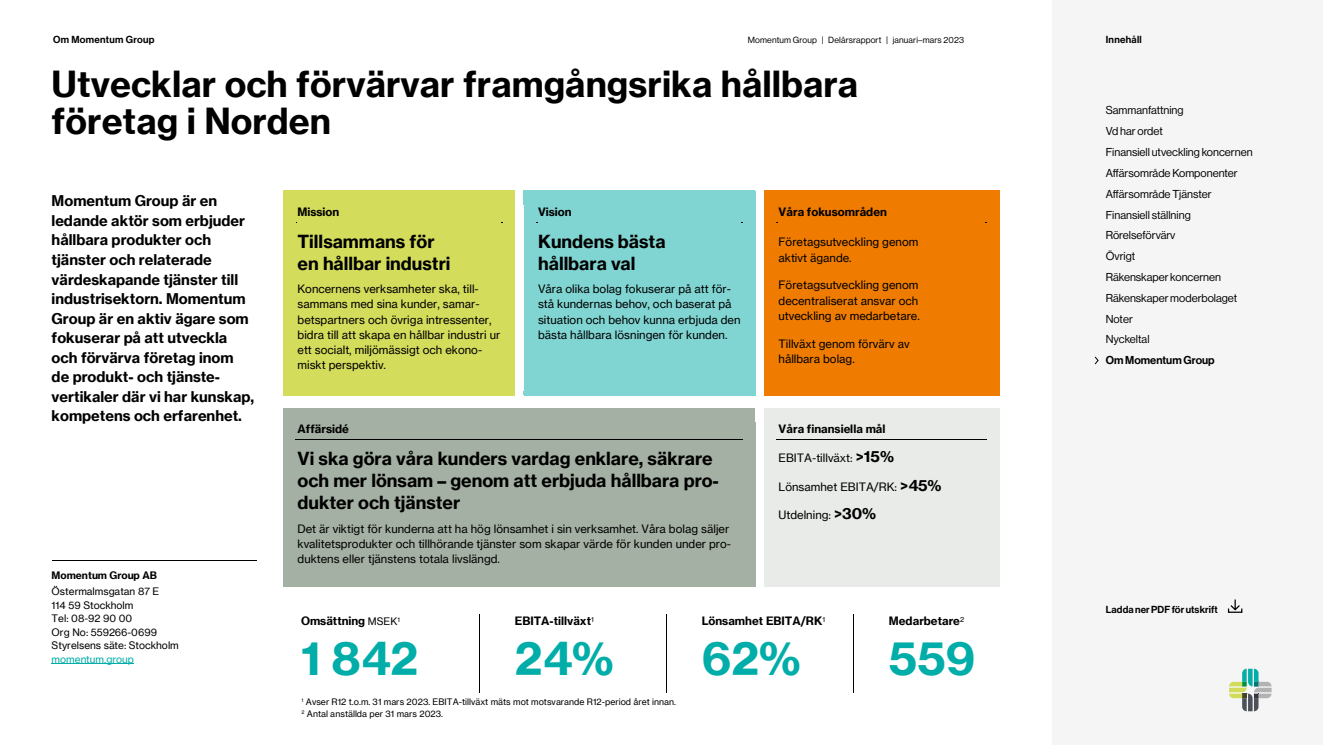
<style>
.page{position:relative;width:1323px;height:745px;background:#fff}
.page>*{position:absolute;margin:0;border:0;box-sizing:border-box;transform-origin:0 0}
.t1{font:700 45.25px "Neue Haas Grotesk Text Pro";color:#00ada8}
.t2{font:700 35.12px/37.8px "Neue Haas Grotesk Text Pro";color:#000}
.t3{font:700 17.62px/22.1px "Neue Haas Grotesk Text Pro";color:#000}
.t4{font:700 14.5px/19.5px "Neue Haas Grotesk Text Pro";color:#000}
.t5{font:11.25px/15.2px "Neue Haas Grotesk Text Pro";color:#000}
.Headline_1{font:11.25px "N Haas Grotesk DS Pro 55 Rg";color:#000}
.t6{font:700 11.25px "Neue Haas Grotesk Text Pro";color:#000}
.Headline_1-2{font:11.25px "N Haas Grotesk DS Pro 65 Md";color:#000}
.t7{font:10.12px/13.5px "Neue Haas Grotesk Text Pro";color:#000}
.t8{font:10px "N Haas Grotesk DS Pro 65 Md";letter-spacing:.02em;color:#000}
.t9{font:8.75px/11.9px "Neue Haas Grotesk Text Pro";letter-spacing:.005em;color:#000}
.t10{font:8.75px "N Haas Grotesk DS Pro 55 Rg";letter-spacing:.015em;color:#000}
.s1{font-weight:700}
.s2{color:#00ada8}
.s3{font-weight:700;font-size:15.12px}
.s4{font-weight:400;font-size:10.12px}
</style>
<div class="page">
<hr style="left:52px;top:663px;width:82px;height:1px;background:#00ada8">
<hr style="left:52px;top:560px;width:204px;height:1px;background:#000">
<div style="left:283px;top:190px;width:232px;height:205px;background:#d4dc5b"></div>
<hr style="left:296px;top:222px;width:206px;height:1px;background:#000">
<div style="left:297px;top:222px;width:204px;height:30px;background:#d4dc5b"></div>
<div style="left:524px;top:190px;width:231px;height:205px;background:#80d5d3"></div>
<hr style="left:536px;top:222px;width:207px;height:1px;background:#000">
<div style="left:538px;top:222px;width:203px;height:30px;background:#80d5d3"></div>
<div style="left:764px;top:190px;width:235px;height:205px;background:#ef7c00"></div>
<hr style="left:777px;top:222px;width:210px;height:1px;background:#000">
<div style="left:778px;top:222px;width:207px;height:28px;background:#ef7c00"></div>
<div style="left:283px;top:422px;width:472px;height:164px;background:#a4b0a3"></div>
<hr style="left:296px;top:439px;width:447px;height:1px;background:#000">
<div style="left:297px;top:439px;width:444px;height:30px;background:#a4b0a3"></div>
<div style="left:764px;top:407px;width:235px;height:179px;background:#e8ebe8"></div>
<hr style="left:777px;top:439px;width:210px;height:1px;background:#000">
<div style="left:778px;top:439px;width:207px;height:31px;background:#e8ebe8"></div>
<div style="left:283px;top:407px;width:472px;height:15px;background:#a4b0a3"></div>
<hr style="left:479px;top:613px;width:1px;height:79px;background:#000">
<hr style="left:666px;top:613px;width:1px;height:79px;background:#000">
<hr style="left:853px;top:613px;width:1px;height:79px;background:#000">
<div style="left:1052px;top:0;width:271px;height:744px;background:#f5f5f5"></div>
<svg style="left:1229px;top:668px;width:42px;height:42px"></svg>
<svg style="left:1094px;top:356px;width:5px;height:9px"></svg>
<svg style="left:1227px;top:599px;width:16px;height:14px"></svg>
<p class="t8" style="left:53px;top:34px;width:103px">Om Momentum Group</p>
<p class="t10" style="left:748px;top:35px;width:218px">Momentum Group | Delårsrapport | januari–mars 2023</p>
<p class="t8" style="left:1106px;top:34px;width:38px">Innehåll</p>
<p class="t2" style="left:52px;top:65px;width:808px">Utvecklar och förvärvar framgångsrika hållbara företag i Norden</p>
<p class="t4" style="left:52px;top:191px;width:204px">Momentum Group är en ledande aktör som erbjuder hållbara produkter och tjänster och relaterade värdeskapande tjänster till industrisektorn. Momentum<br>Group är en aktiv ägare som fokuserar på att utveckla och förvärva företag inom de produkt- och tjänste&shy;vertikaler där vi har kunskap, kompetens och erfarenhet.</p>
<p class="t7" style="left:52px;top:566px;width:109px;line-height:16.4px"><span class="s1">Momentum Group AB<br></span>Östermalmsgatan 87 E</p>
<p class="t7" style="left:52px;top:598px;width:129px">114 59 Stockholm<br>Tel: 08-92 90 00<br>Org No: 559266-0699<br>Styrelsens säte: Stockholm <span class="s2">momentum.group</span></p>
<p class="t6" style="left:297px;top:205px;width:43px">Mission</p>
<p class="t3" style="left:297px;top:230px;width:154px">Tillsammans för en hållbar industri</p>
<p class="t5" style="left:297px;top:281px;width:204px">Koncernens verksamheter ska, till&shy;sammans med sina kunder, samar&shy;betspartners och övriga intressenter, bidra till att skapa en hållbar industri ur ett socialt, miljömässigt och ekono&shy;miskt perspektiv.</p>
<p class="t6" style="left:538px;top:205px;width:35px">Vision</p>
<p class="t3" style="left:538px;top:230px;width:129px">Kundens bästa hållbara val</p>
<p class="t5" style="left:538px;top:281px;width:204px">Våra olika bolag fokuserar på att för&shy;stå kundernas behov, och baserat på situation och behov kunna erbjuda den bästa hållbara lösningen för kunden.</p>
<p class="t6" style="left:297px;top:422px;width:53px">Affärsidé</p>
<p class="t3" style="left:297px;top:447px;width:423px">Vi ska göra våra kunders vardag enklare, säkrare och mer lönsam – genom att erbjuda hållbara pro&shy;dukter och tjänster</p>
<p class="t5" style="left:297px;top:520px;width:435px">Det är viktigt för kunderna att ha hög lönsamhet i sin verksamhet. Våra bolag säljer kvalitetsprodukter och tillhörande tjänster som skapar värde för kunden under pro&shy;duktens eller tjänstens totala livslängd.</p>
<p class="t6" style="left:778px;top:205px;width:110px">Våra fokusområden</p>
<p class="t5" style="left:778px;top:234px;width:141px">Företagsutveckling genom aktivt ägande.</p>
<p class="t5" style="left:778px;top:277px;width:143px">Företagsutveckling genom decentraliserat ansvar och utveckling av medarbetare.</p>
<p class="t5" style="left:778px;top:335px;width:133px">Tillväxt genom förvärv av hållbara bolag.</p>
<p class="t6" style="left:778px;top:422px;width:109px">Våra finansiella mål</p>
<p class="t5" style="left:778px;top:450px;width:117px">EBITA-tillväxt: <span class="s3">&gt;15%</span></p>
<p class="t5" style="left:778px;top:479px;width:164px">Lönsamhet EBITA/RK: <span class="s3">&gt;45%</span></p>
<p class="t5" style="left:778px;top:507px;width:99px">Utdelning: <span class="s3">&gt;30%</span></p>
<p class="t6" style="left:301px;top:613px;width:100px">Omsättning <span class="s4">MSEK</span><sup>1</sup></p>
<p class="t1" style="left:301px;top:629px;width:118px">1 842</p>
<p class="t6" style="left:515px;top:613px;width:81px">EBITA-tillväxt<sup>1</sup></p>
<p class="t1" style="left:515px;top:629px;width:101px">24%</p>
<p class="t9" style="left:302px;top:695px;width:376px"><sup>1</sup> Avser R12 t.o.m. 31 mars 2023. EBITA-tillväxt mäts mot motsvarande R12-period året innan.<br><sup>2</sup> Antal anställda per 31 mars 2023.</p>
<p class="t6" style="left:702px;top:613px;width:125px">Lönsamhet EBITA/RK<sup>1</sup></p>
<p class="t1" style="left:702px;top:629px;width:101px">62%</p>
<p class="t6" style="left:889px;top:613px;width:77px">Medarbetare<sup>2</sup></p>
<p class="t1" style="left:889px;top:629px;width:88px">559</p>
<p class="Headline_1" style="left:1106px;top:104px;width:79px">Sammanfattning</p>
<p class="Headline_1" style="left:1106px;top:125px;width:59px">Vd har ordet</p>
<p class="Headline_1" style="left:1106px;top:146px;width:148px">Finansiell utveckling koncernen</p>
<p class="Headline_1" style="left:1106px;top:166px;width:133px">Affärsområde Komponenter</p>
<p class="Headline_1" style="left:1106px;top:187px;width:107px">Affärsområde Tjänster</p>
<p class="Headline_1" style="left:1106px;top:208px;width:87px">Finansiell ställning</p>
<p class="Headline_1" style="left:1106px;top:229px;width:71px">Rörelseförvärv</p>
<p class="Headline_1" style="left:1106px;top:250px;width:31px">Övrigt</p>
<p class="Headline_1" style="left:1106px;top:270px;width:117px">Räkenskaper koncernen</p>
<p class="Headline_1" style="left:1106px;top:291px;width:133px">Räkenskaper moderbolaget</p>
<p class="Headline_1" style="left:1106px;top:312px;width:29px">Noter</p>
<p class="Headline_1" style="left:1106px;top:333px;width:45px">Nyckeltal</p>
<p class="Headline_1-2" style="left:1106px;top:353px;width:110px">Om Momentum Group</p>
<p class="t8" style="left:1106px;top:603px;width:114px">Ladda ner PDF för utskrift</p>
</div>
